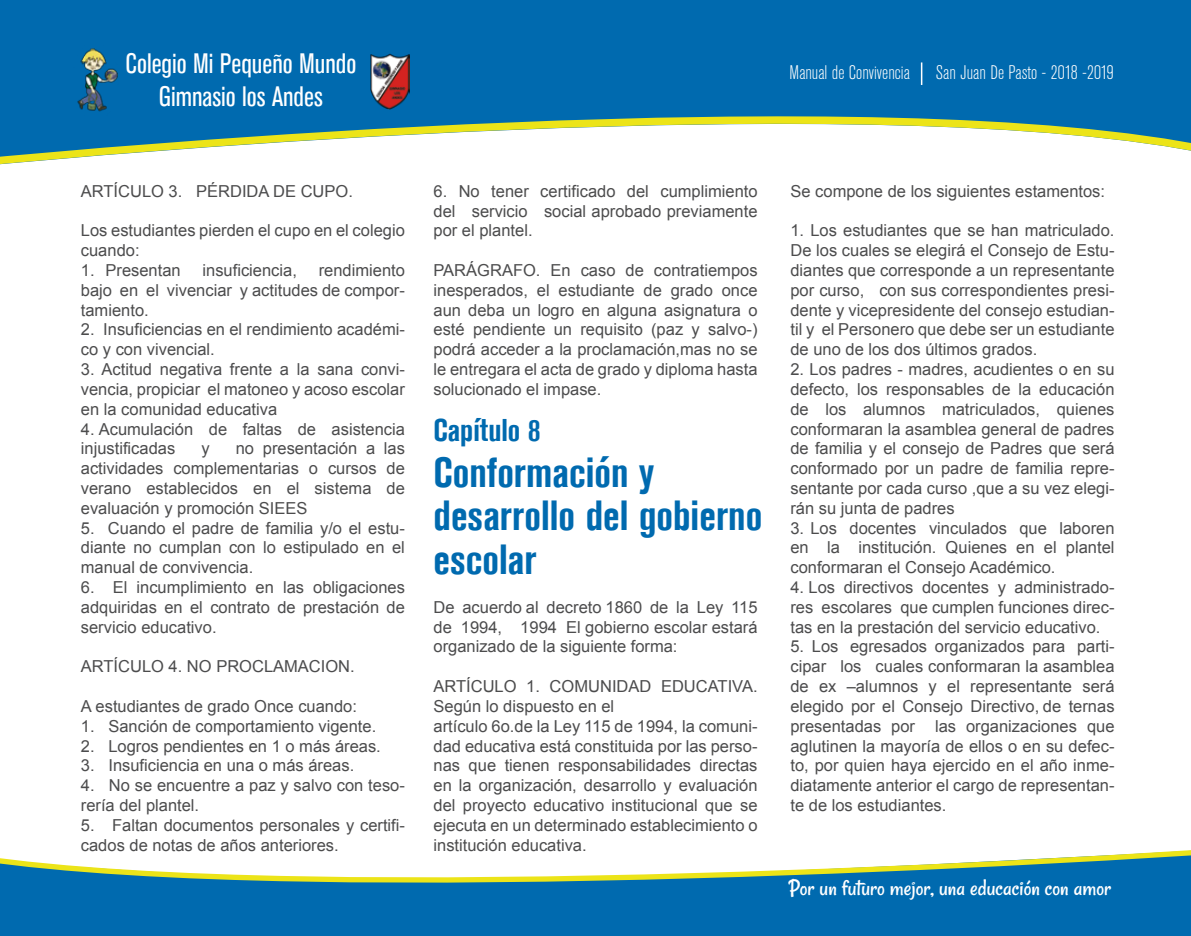
<style>
.page{position:relative;width:1191px;height:936px;background:#fff}
.page>*{position:absolute;margin:0;border:0;box-sizing:border-box;transform-origin:0 0}
.t1{font:700 condensed 42px/43.5px "Akzidenz Grotesk BE";color:#006aaf}
.t2{font:700 condensed 31.35px "Akzidenz Grotesk BE";color:#006aaf}
.t3{font:condensed 27.9px/33.6px "Akzidenz Grotesk BE";color:#fff;text-align:center}
.t4{font:23.7px "Rancho";color:#fff}
.t5{font:300 condensed 19.5px "Akzidenz Grotesk BE";color:#fff}
.t6{font:16.5px/19.8px "Arial";color:#4c4c4d;text-align:justify}
</style>
<div class="page">
<svg style="left:0;top:0;width:1191px;height:165px;fill:#006aaf"></svg>
<div style="left:0;top:925px;width:1191px;height:10px;background:#006aaf"></div>
<svg style="left:0;top:850px;width:1191px;height:75px;fill:#006aaf"></svg>
<svg style="left:921px;top:62px;width:1px;height:23px"></svg>
<img style="left:370px;top:54px;width:40px;height:55px">
<img style="left:74px;top:43px;width:45px;height:72px">
<h3 class="t3" style="left:125px;top:47px;width:232px">Colegio Mi Pequeño Mundo<br>Gimnasio los Andes</h3>
<p class="t5" style="left:789px;top:62px;width:122px">Manual de Convivencia</p>
<p class="t5" style="left:936px;top:62px;width:179px">San Juan De Pasto - 2018 -2019</p>
<p class="t6" style="left:81px;top:181px;width:274px">ARTÍCULO 3. PÉRDIDA DE CUPO.</p>
<p class="t6" style="left:81px;top:221px;width:325px">Los estudiantes pierden el cupo en el colegio cuando:</p>
<p class="t6" style="left:81px;top:260px;width:101px">1. Presentan</p>
<p class="t6" style="left:202px;top:260px;width:96px">insuficiencia,</p>
<p class="t6" style="left:81px;top:260px;width:325px;text-indent:238px">rendimiento bajo en el vivenciar y actitudes de compor&shy;tamiento.</p>
<p class="t6" style="left:81px;top:320px;width:325px">2. Insuficiencias en el rendimiento académi&shy;co y con vivencial.</p>
<p class="t6" style="left:81px;top:359px;width:326px">3. Actitud negativa frente a la sana convi&shy;vencia, propiciar el matoneo y acoso escolar en la comunidad educativa</p>
<p class="t6" style="left:81px;top:419px;width:326px">4. Acumulación de faltas de asistencia injustificadas</p>
<p class="t6" style="left:81px;top:439px;width:326px;text-indent:155px">no presentación a las actividades complementarias o cursos de verano establecidos en el sistema de evaluación y promoción SIEES</p>
<p class="t6" style="left:81px;top:518px;width:325px">5. Cuando el padre de familia y/o el estu&shy;diante no cumplan con lo estipulado en el manual de convivencia.</p>
<p class="t6" style="left:81px;top:577px;width:325px">6. El incumplimiento en las obligaciones adquiridas en el contrato de prestación de servicio educativo.</p>
<p class="t6" style="left:81px;top:656px;width:275px">ARTÍCULO 4. NO PROCLAMACION.</p>
<p class="t6" style="left:81px;top:696px;width:278px">A estudiantes de grado Once cuando:</p>
<p class="t6" style="left:81px;top:716px;width:297px">1. Sanción de comportamiento vigente.</p>
<p class="t6" style="left:81px;top:736px;width:301px">2. Logros pendientes en 1 o más áreas.</p>
<p class="t6" style="left:81px;top:755px;width:275px">3. Insuficiencia en una o más áreas.</p>
<p class="t6" style="left:81px;top:775px;width:325px">4. No se encuentre a paz y salvo con teso&shy;rería del plantel.</p>
<p class="t6" style="left:81px;top:815px;width:326px">5. Faltan documentos personales y certifi&shy;cados de notas de años anteriores.</p>
<p class="t6" style="left:201px;top:439px;width:10px">y</p>
<p class="t6" style="left:433px;top:181px;width:326px">6. No tener certificado del cumplimiento del servicio social aprobado previamente por el plantel.</p>
<p class="t6" style="left:433px;top:260px;width:325px">PARÁGRAFO. En caso de contratiempos inesperados, el estudiante de grado once aun deba un logro en alguna asignatura o esté pendiente un requisito (paz y salvo-) podrá acceder a la proclamación,mas no se le entregara el acta de grado y diploma hasta solucionado el impase.</p>
<h2 class="t2" style="left:433px;top:412px;width:109px">Capítulo 8</h2>
<h1 class="t1" style="left:433px;top:450px;width:330px">Conformación y desarrollo del gobierno escolar</h1>
<p class="t6" style="left:433px;top:597px;width:325px">De acuerdo al decreto 1860 de la Ley 115 de 1994, 1994 El gobierno escolar estará organizado de la siguiente forma:</p>
<p class="t6" style="left:433px;top:676px;width:326px;text-align:left">ARTÍCULO 1. COMUNIDAD EDUCATIVA.<br>Según lo dispuesto en el<br>artículo 6o.de la Ley 115 de 1994, la comuni&shy;dad educativa está constituida por las perso&shy;nas que tienen responsabilidades directas en la organización, desarrollo y evaluación del proyecto educativo institucional que se ejecuta en un determinado establecimiento o institución educativa.</p>
<p class="t6" style="left:790px;top:181px;width:316px">Se compone de los siguientes estamentos:</p>
<p class="t6" style="left:790px;top:221px;width:325px">1. Los estudiantes que se han matriculado.<br>De los cuales se elegirá el Consejo de Estu&shy;diantes que corresponde a un representante por curso, con sus correspondientes presi&shy;dente y vicepresidente del consejo estudian&shy;til y el Personero que debe ser un estudiante de uno de los dos últimos grados.</p>
<p class="t6" style="left:790px;top:359px;width:325px">2. Los padres - madres, acudientes o en su defecto, los responsables de la educación de los alumnos matriculados, quienes conformaran la asamblea general de padres de familia y el consejo de Padres que será conformado por un padre de familia repre&shy;sentante por cada curso ,que a su vez elegi&shy;rán su junta de padres</p>
<p class="t6" style="left:790px;top:518px;width:325px">3. Los docentes vinculados que laboren en la institución. Quienes en el plantel conformaran el Consejo Académico.</p>
<p class="t6" style="left:790px;top:577px;width:325px">4. Los directivos docentes y administrado&shy;res escolares que cumplen funciones direc&shy;tas en la prestación del servicio educativo.</p>
<p class="t6" style="left:790px;top:637px;width:326px">5. Los egresados organizados para parti&shy;cipar los cuales conformaran la asamblea de ex –alumnos y el representante será elegido por el Consejo Directivo, de ternas presentadas por las organizaciones que aglutinen la mayoría de ellos o en su defec&shy;to, por quien haya ejercido en el año inme&shy;diatamente anterior el cargo de representan&shy;te de los estudiantes.</p>
<h3 class="t4" style="left:789px;top:873px;width:324px">Por un futuro mejor, una educación con amor</h3>
</div>
